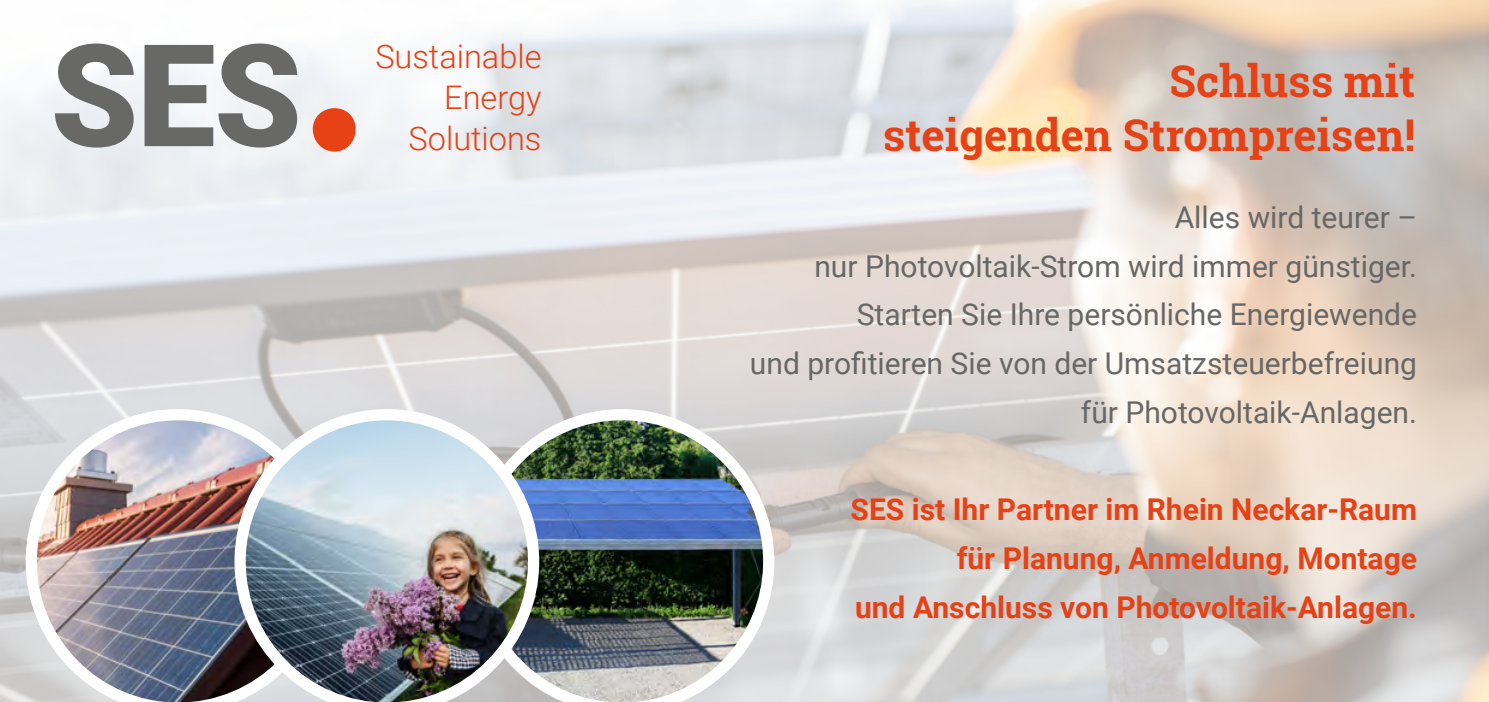
<style>
.page{position:relative;width:1489px;height:702px;background:#fff}
.page>*{position:absolute;margin:0;border:0;box-sizing:border-box;transform-origin:0 0}
.t1{font:700 43.75px/53.8px "Roboto Slab";color:#e74116;text-align:right}
.t2{font:300 32.5px/41.2px "Roboto";color:#e74116;text-align:right}
.t3{font:30px/48.8px "Roboto";color:#676766;text-align:right}
.t4{font:700 30px/48.8px "Roboto";color:#e74116;text-align:right}
</style>
<div class="page">
<img style="left:0;top:0;width:1488px;height:702px">
<svg style="left:55px;top:44px;width:79px;height:103px"></svg>
<svg style="left:145px;top:44px;width:152px;height:103px"></svg>
<div style="left:312px;top:108px;width:44px;height:44px;background:#e74116;border-radius:50%"></div>
<img style="left:26px;top:409px;width:208px;height:293px">
<img style="left:539px;top:409px;width:235px;height:293px">
<img style="left:234px;top:409px;width:305px;height:293px">
<p class="t2" style="left:375px;top:39px;width:168px">Sustainable<br>Energy<br>Solutions</p>
<h1 class="t1" style="left:882px;top:53px;width:534px">Schluss mit<br>steigenden Strompreisen!</h1>
<p class="t3" style="left:749px;top:196px;width:668px">Alles wird teurer –<br>nur Photovoltaik-Strom wird immer günstiger.<br>Starten Sie Ihre persönliche Energiewende<br>und profitieren Sie von der Umsatzsteuerbefreiung für Photovoltaik-Anlagen.</p>
<p class="t4" style="left:850px;top:488px;width:568px">SES ist Ihr Partner im Rhein Neckar-Raum für Planung, Anmeldung, Montage<br>und Anschluss von Photovoltaik-Anlagen.</p>
</div>
